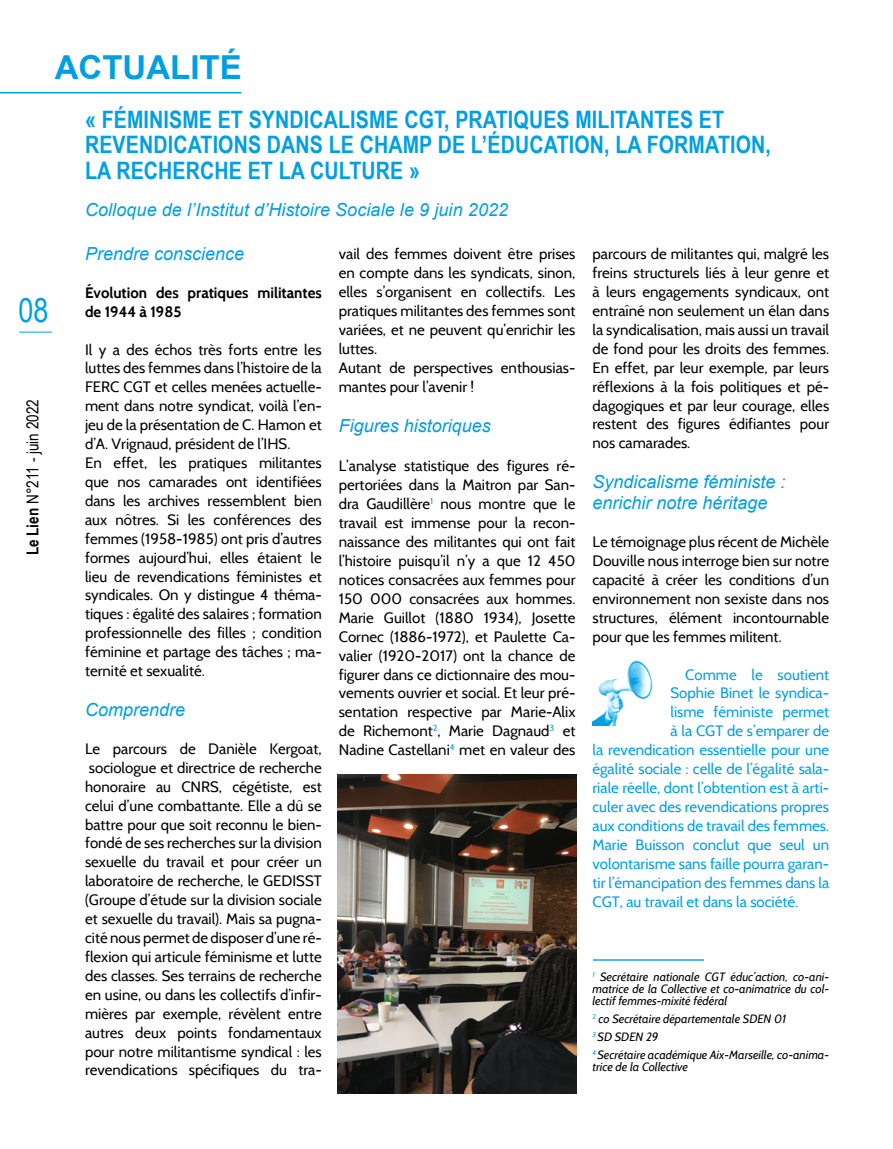
<style>
.page{position:relative;width:893px;height:1149px;background:#fff}
.page>*{position:absolute;margin:0;border:0;box-sizing:border-box;transform-origin:0 0}
.t1{font:700 33px "Arial";color:#009fe3}
.t2{font:33px "Arial Narrow";color:#009fe3}
.t3{font:700 24px/25.5px "Arial Narrow";letter-spacing:.005em;color:#009fe3}
.t4{font:italic 18px/21px "Arial";color:#009fe3}
.t5{font:16.5px "Arial Narrow";color:#000}
.t6{font:15px/18.9px "Cabin";color:#000;text-align:justify}
.t7{font:15px "Cabin";color:#009fe3}
.t8{font:700 15px/18.9px "Cabin";color:#000}
.t9{font:italic 12px/12px "Cabin";color:#000;text-align:justify}
.s1{font-weight:700}
</style>
<div class="page">
<hr style="left:19px;top:332px;width:33px;height:1px;background:#009fe3">
<hr style="left:0;top:92px;width:241px;height:1px;background:#009fe3">
<hr style="left:593px;top:958px;width:111px;height:2px;background:#009fe3">
<img style="left:337px;top:774px;width:239px;height:319px">
<svg style="left:592px;top:660px;width:61px;height:65px"></svg>
<h1 class="t1" style="left:55px;top:46px;width:188px">ACTUALITÉ</h1>
<h1 class="t2" style="left:18px;top:286px;width:32px">08</h1>
<p class="t5" style="left:21px;top:555px;width:158px;rotate:-90deg"><span class="s1">Le Lien</span> N°211 - juin 2022</p>
<h2 class="t3" style="left:85px;top:105px;width:687px">« FÉMINISME ET SYNDICALISME CGT, PRATIQUES MILITANTES ET<br>REVENDICATIONS DANS LE CHAMP DE L’ÉDUCATION, LA FORMATION,<br>LA RECHERCHE ET LA CULTURE »</h2>
<p class="t4" style="left:85px;top:200px;width:425px">Colloque de l’Institut d’Histoire Sociale le 9 juin 2022</p>
<p class="t6" style="left:592px;top:244px;width:238px">parcours de militantes qui, malgré les freins structurels liés à leur genre et à leurs engagements syndicaux, ont entraîné non seulement un élan dans la syndicalisation, mais aussi un travail de fond pour les droits des femmes.<br>En effet, par leur exemple, par leurs réflexions à la fois politiques et pé&shy;dagogiques et par leur courage, elles restent des figures édifiantes pour nos camarades.</p>
<p class="t4" style="left:592px;top:471px;width:195px">Syndicalisme féministe : enrichir notre héritage</p>
<p class="t6" style="left:592px;top:532px;width:238px">Le témoignage plus récent de Michèle Douville nous interroge bien sur notre capacité à créer les conditions d’un environnement non sexiste dans nos structures, élément incontournable pour que les femmes militent.</p>
<p class="t7" style="left:685px;top:665px;width:145px">Comme le soutient</p>
<p class="t7" style="left:670px;top:683px;width:160px">Sophie Binet le syndica-</p>
<p class="t7" style="left:670px;top:702px;width:160px">lisme féministe permet</p>
<p class="t7" style="left:670px;top:721px;width:160px">à la CGT de s’emparer de</p>
<p class="t7" style="left:592px;top:740px;width:238px">la revendication essentielle pour une</p>
<p class="t7" style="left:592px;top:759px;width:238px">égalité sociale : celle de l’égalité sala-</p>
<p class="t7" style="left:592px;top:778px;width:238px">riale réelle, dont l’obtention est à arti-</p>
<p class="t7" style="left:592px;top:797px;width:238px">culer avec des revendications propres</p>
<p class="t7" style="left:592px;top:816px;width:238px">aux conditions de travail des femmes.</p>
<p class="t7" style="left:592px;top:835px;width:238px">Marie Buisson conclut que seul un</p>
<p class="t7" style="left:592px;top:854px;width:238px">volontarisme sans faille pourra garan-</p>
<p class="t7" style="left:592px;top:872px;width:238px">tir l’émancipation des femmes dans la</p>
<p class="t7" style="left:592px;top:891px;width:207px">CGT, au travail et dans la société.</p>
<p class="t4" style="left:85px;top:243px;width:161px">Prendre conscience</p>
<p class="t8" style="left:85px;top:283px;width:238px">Évolution des pratiques militantes de 1944 à 1985</p>
<p class="t6" style="left:85px;top:339px;width:238px;text-align:left">Il y a des échos très forts entre les luttes des femmes dans l’histoire de la FERC CGT et celles menées actuelle&shy;ment dans notre syndicat, voilà l’en&shy;jeu de la présentation de C. Hamon et d’A. Vrignaud, président de l’IHS.<br>En effet, les pratiques militantes que nos camarades ont identifiées dans les archives ressemblent bien aux nôtres. Si les conférences des femmes (1958-1985) ont pris d’autres formes aujourd’hui, elles étaient le lieu de revendications féministes et syndicales. On y distingue 4 théma&shy;tiques : égalité des salaires ; formation professionnelle des filles ; condition féminine et partage des tâches ; ma&shy;ternité et sexualité.</p>
<p class="t4" style="left:85px;top:699px;width:102px">Comprendre</p>
<p class="t6" style="left:85px;top:738px;width:238px">Le parcours de Danièle Kergoat, sociologue et directrice de recherche honoraire au CNRS, cégétiste, est celui d’une combattante. Elle a dû se battre pour que soit reconnu le bien&shy;fondé de ses recherches sur la division sexuelle du travail et pour créer un laboratoire de recherche, le GEDISST (Groupe d’étude sur la division sociale et sexuelle du travail). Mais sa pugna&shy;cité nous permet de disposer d’une ré&shy;flexion qui articule féminisme et lutte des classes. Ses terrains de recherche en usine, ou dans les collectifs d’infir&shy;mières par exemple, révèlent entre autres deux points fondamentaux pour notre militantisme syndical : les revendications spécifiques du tra-</p>
<p class="t6" style="left:339px;top:244px;width:238px;text-align:left">vail des femmes doivent être prises en compte dans les syndicats, sinon, elles s’organisent en collectifs. Les pratiques militantes des femmes sont variées, et ne peuvent qu’enrichir les luttes.<br>Autant de perspectives enthousias&shy;mantes pour l’avenir !</p>
<p class="t4" style="left:339px;top:415px;width:154px">Figures historiques</p>
<p class="t6" style="left:339px;top:456px;width:238px">L’analyse statistique des figures ré&shy;pertoriées dans la Maitron par San&shy;dra Gaudillère<sup>1</sup> nous montre que le travail est immense pour la recon&shy;naissance des militantes qui ont fait l’histoire puisqu’il n’y a que 12 450 notices consacrées aux femmes pour 150 000 consacrées aux hommes.<br>Marie Guillot (1880 1934), Josette Cornec (1886-1972), et Paulette Ca&shy;valier (1920-2017) ont la chance de figurer dans ce dictionnaire des mou&shy;vements ouvrier et social. Et leur pré&shy;sentation respective par Marie-Alix de Richemont<sup>2</sup>, Marie Dagnaud<sup>3</sup> et Nadine Castellani<sup>4</sup> met en valeur des</p>
<p class="t9" style="left:592px;top:970px;width:238px"><sup>1</sup> Secrétaire nationale CGT éduc’action, co-ani&shy;matrice de la Collective et co-animatrice du col&shy;lectif femmes-mixité fédéral</p>
<p class="t9" style="left:592px;top:1009px;width:238px;line-height:18px;text-align:left"><sup>2</sup> co Secrétaire départementale SDEN 01<br><sup>3</sup> SD SDEN 29<br><sup>4</sup> Secrétaire académique Aix-Marseille, co-anima-</p>
<p class="t9" style="left:592px;top:1060px;width:97px">trice de la Collective</p>
</div>
